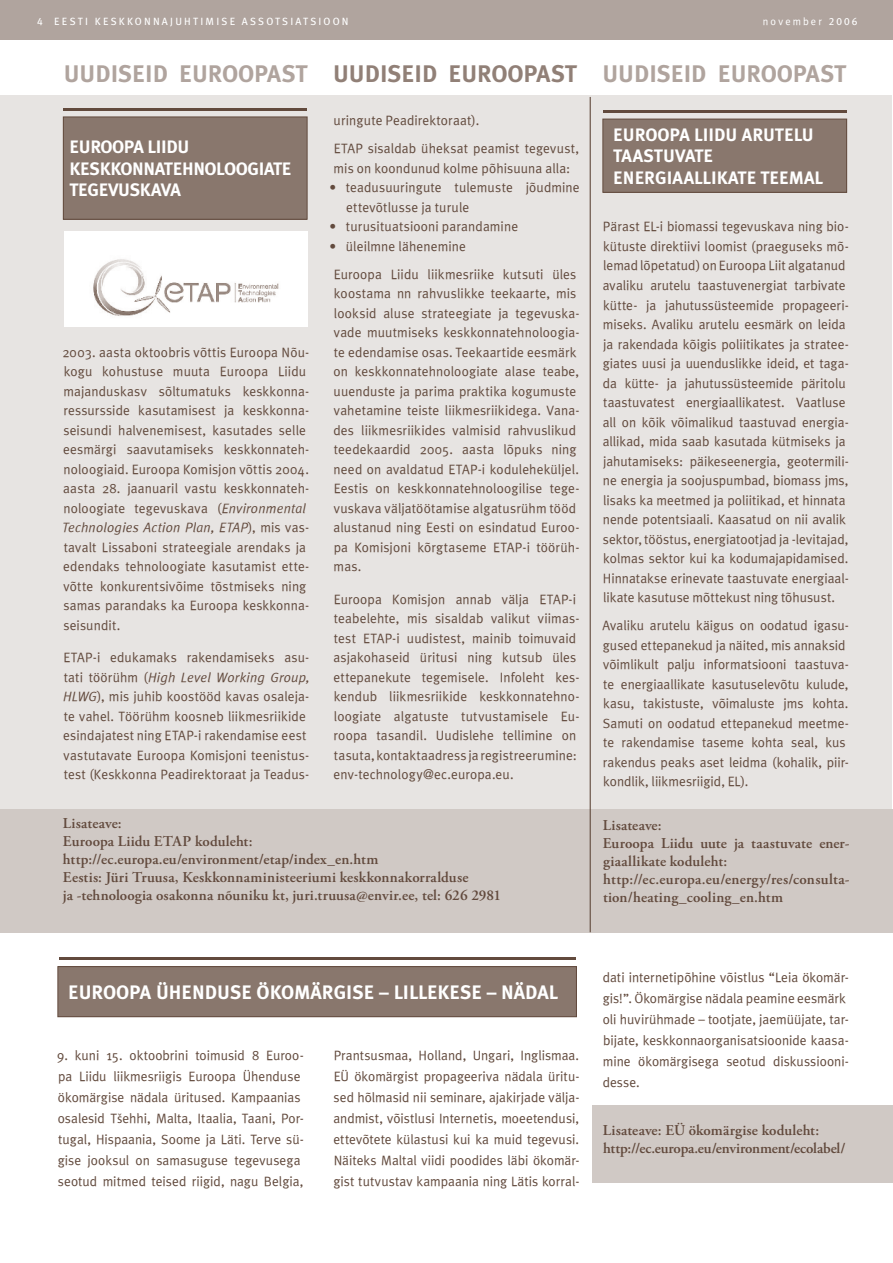
<style>
.page{position:relative;width:893px;height:1263px;background:#fff}
.page>*{position:absolute;margin:0;border:0;box-sizing:border-box;transform-origin:0 0}
.t1{font:24px "Meta Plus Bold Roman";color:#918077}
.t2{font:24px "Meta Plus Bold Roman";color:#b0a49e}
.t3{font:19.5px "Meta Plus Bold Roman";color:#fff}
.t4{font:18px/21.6px "Meta Plus Bold Roman";letter-spacing:-.02em;color:#fff}
.t5{font:600 15px/18px "Adobe Garamond Pro";letter-spacing:.01em;color:#624a3d}
.t6{font:13.5px/19.5px "Meta Plus Normal Roman";letter-spacing:.005em;color:#624a3d}
.t7{font:italic 13.5px "Meta Plus Normal";letter-spacing:.015em;color:#624a3d}
.t8{font:10.5px "Meta Plus Book Caps";letter-spacing:.205em;color:#fff}
.t9{font:10.5px "Meta Plus Normal Roman";letter-spacing:.2em;color:#fff}
.s1{font-family:"Meta Plus Book Caps"}
.s2{color:#b0a49e}
.s3{font-family:"Meta Plus Normal";font-style:italic}
.s4{font-family:"Meta Plus Normal Roman";font-style:normal}
.s5{font-family:"Myriad Pro"}
</style>
<div class="page">
<div style="left:592px;top:1106px;width:301px;height:77px;background:#d0c9c5"></div>
<div style="left:0;top:95px;width:892px;height:737px;background:#e7e4e2"></div>
<div style="left:587px;top:809px;width:306px;height:123px;background:#d0c9c5"></div>
<div style="left:0;top:809px;width:597px;height:123px;background:#d0c9c5"></div>
<div style="left:0;top:0;width:893px;height:40px;background:#b0a49e"></div>
<hr style="left:64px;top:108px;width:243px;height:3px;background:#624a3d">
<div style="left:63px;top:117px;width:244px;height:102px;background:#89776d"></div>
<div style="left:63px;top:116px;width:245px;height:104px;border:1px solid #624a3d"></div>
<div style="left:64px;top:231px;width:244px;height:95px;background:#fff"></div>
<img style="left:93px;top:259px;width:186px;height:57px">
<hr style="left:603px;top:111px;width:244px;height:2px;background:#624a3d">
<div style="left:603px;top:119px;width:244px;height:73px;background:#89776d"></div>
<div style="left:602px;top:119px;width:245px;height:74px;border:1px solid #624a3d"></div>
<hr style="left:590px;top:97px;width:1px;height:835px;background:#624a3d">
<hr style="left:59px;top:957px;width:517px;height:3px;background:#624a3d">
<div style="left:58px;top:966px;width:518px;height:51px;background:#89776d"></div>
<div style="left:57px;top:966px;width:520px;height:51px;border:1px solid #624a3d"></div>
<p class="t8" style="left:37px;top:15px;width:313px">4 EESTI KESKKONNAJUHTIMISEA SSOTSIATSIOON</p>
<p class="t9" style="left:763px;top:15px;width:96px">november <span class="s1">2006</span></p>
<h1 class="t2" style="left:64px;top:59px;width:246px">UUDISEID EUROOPAST</h1>
<h1 class="t1" style="left:333px;top:59px;width:515px">UUDISEID EUROOPAST <span class="s2">UUDISEID EUROOPAST</span></h1>
<p class="t6" style="left:334px;top:106px;width:247px;line-height:28px">uringute Peadirektoraat).<br>ETAP sisaldab üheksat peamist tegevust,</p>
<p class="t6" style="left:334px;top:158px;width:238px">mis on koondunud kolme põhisuuna alla:</p>
<p class="t6" style="left:346px;top:178px;width:235px;text-indent:-17px">• teadusuuringute tulemuste jõudmine ettevõtlusse ja turule</p>
<p class="t6" style="left:329px;top:217px;width:190px">• turusituatsiooni parandamine</p>
<p class="t6" style="left:334px;top:232px;width:244px;line-height:28px;text-indent:-4px">• üleilmne lähenemine<br>Euroopa Liidu liikmesriike kutsuti üles</p>
<p class="t6" style="left:333px;top:284px;width:248px">koostama nn rahvuslikke teekaarte, mis looksid aluse strateegiate ja tegevuska&shy;vade muutmiseks keskkonnatehnoloogia&shy;te edendamise osas. Teekaartide eesmärk on keskkonnatehnoloogiate alase teabe, uuenduste ja parima praktika kogumuste vahetamine teiste liikmesriikidega. Vana&shy;des liikmesriikides valmisid rahvuslikud teedekaardid 2005. aasta lõpuks ning need on avaldatud ETAP-i koduleheküljel.<br>Eestis on keskkonnatehnoloogilise tege&shy;vuskava väljatöötamise algatusrühm tööd alustanud ning Eesti on esindatud Euroo&shy;pa Komisjoni kõrgtaseme ETAP-i töörüh&shy;mas.</p>
<p class="t6" style="left:333px;top:589px;width:248px">Euroopa Komisjon annab välja ETAP-i teabelehte, mis sisaldab valikut viimas&shy;test ETAP-i uudistest, mainib toimuvaid asjakohaseid üritusi ning kutsub üles ettepanekute tegemisele. Infoleht kes&shy;kendub liikmesriikide keskkonnatehno&shy;loogiate algatuste tutvustamisele Eu&shy;roopa tasandil. Uudislehe tellimine on tasuta, kontaktaadress ja registreerumine: env-technology@ec.europa.eu.</p>
<p class="t5" style="left:63px;top:815px;width:440px">Lisateave:<br>Euroopa Liidu ETAP koduleht: http://ec.europa.eu/environment/etap/index_en.htm<br>Eestis: Jüri Truusa, Keskkonnaministeeriumi keskkonnakorralduse<br>ja -tehnoloogia osakonna nõuniku kt, juri.truusa@envir.ee, tel: 626 2981</p>
<h3 class="t4" style="left:70px;top:136px;width:21px">EUROOPA</h3>
<h3 class="t4" style="left:148px;top:136px;width:17px">LIIDU</h3>
<h3 class="t4" style="left:70px;top:158px;width:12px">KESKKO</h3>
<h3 class="t4" style="left:132px;top:158px;width:34px">NNATEH</h3>
<h3 class="t4" style="left:193px;top:158px;width:23px">NOLOO</h3>
<h3 class="t4" style="left:247px;top:158px;width:20px">GIATE</h3>
<h3 class="t4" style="left:70px;top:179px;width:41px">TEGEVUSKAVA</h3>
<p class="t6" style="left:62px;top:342px;width:248px">2003. aasta oktoobris võttis Euroopa Nõu&shy;kogu kohustuse muuta Euroopa Liidu majanduskasv sõltumatuks keskkonna&shy;ressursside kasutamisest ja keskkonna&shy;seisundi halvenemisest, kasutades selle eesmärgi saavutamiseks keskkonnateh&shy;noloogiaid. Euroopa Komisjon võttis 2004. aasta 28. jaanuaril vastu keskkonnateh&shy;noloogiate tegevuskava (<span class="s3">Environmental</span></p>
<p class="t7" style="left:62px;top:520px;width:249px">Technologies Action Plan, ETAP<span class="s4">), mis vas-</span></p>
<p class="t6" style="left:63px;top:537px;width:248px">tavalt Lissaboni strateegiale arendaks ja edendaks tehnoloogiate kasutamist ette&shy;võtte konkurentsivõime tõstmiseks ning samas parandaks ka Euroopa keskkonna&shy;seisundit.</p>
<p class="t6" style="left:63px;top:648px;width:247px">ETAP-i edukamaks rakendamiseks asu-</p>
<p class="t7" style="left:64px;top:669px;width:248px"><span class="s4">tati töörühm (</span>High Level Working Group,</p>
<p class="t6" style="left:63px;top:687px;width:248px"><span class="s3">HLWG</span>), mis juhib koostööd kavas osaleja&shy;te vahel. Töörühm koosneb liikmesriikide esindajatest ning ETAP-i rakendamise eest vastutavate Euroopa Komisjoni teenistus&shy;test (Keskkonna Peadirektoraat ja Teadus-</p>
<h3 class="t4" style="left:613px;top:124px;width:22px">EUROOPA</h3>
<h3 class="t4" style="left:694px;top:124px;width:18px">LIIDU</h3>
<h3 class="t4" style="left:742px;top:124px;width:12px">ARUTELU</h3>
<h3 class="t4" style="left:613px;top:145px;width:64px">TAASTUVATE<br>ENERGIAALLIKATE</h3>
<h3 class="t4" style="left:760px;top:167px;width:12px">TEEMAL</h3>
<p class="t6" style="left:603px;top:217px;width:248px">Pärast EL-i biomassi tegevuskava ning bio&shy;kütuste direktiivi loomist (praeguseks mõ&shy;lemad lõpetatud) on Euroopa Liit algatanud avaliku arutelu taastuvenergiat tarbivate kütte- ja jahutussüsteemide propageeri&shy;miseks. Avaliku arutelu eesmärk on leida ja rakendada kõigis poliitikates ja stratee&shy;giates uusi ja uuenduslikke ideid, et taga&shy;da kütte- ja jahutussüsteemide päritolu taastuvatest energiaallikatest. Vaatluse all on kõik võimalikud taastuvad energia&shy;allikad, mida saab kasutada kütmiseks ja jahutamiseks: päikeseenergia, geotermili&shy;ne energia ja soojuspumbad, biomass jms, lisaks ka meetmed ja poliitikad, et hinnata nende potentsiaali. Kaasatud on nii avalik sektor, tööstus, energiatootjad ja -levitajad, kolmas sektor kui ka kodumajapidamised.<br>Hinnatakse erinevate taastuvate energiaal&shy;likate kasutuse mõttekust ning tõhusust.</p>
<p class="t6" style="left:602px;top:615px;width:248px">Avaliku arutelu käigus on oodatud igasu&shy;gused ettepanekud ja näited, mis annaksid võimlikult palju informatsiooni taastuva&shy;te energiaallikate kasutuselevõtu kulude, kasu, takistuste, võimaluste jms kohta.<br>Samuti on oodatud ettepanekud meetme&shy;te rakendamise taseme kohta seal, kus rakendus peaks aset leidma (kohalik, piir&shy;kondlik, liikmesriigid, EL).</p>
<p class="t5" style="left:603px;top:816px;width:248px">Lisateave:<br>Euroopa Liidu uute ja taastuvate ener&shy;giaallikate koduleht: http://ec.europa.eu/energy/res/consulta&shy;tion/heating_cooling_en.htm</p>
<h2 class="t3" style="left:68px;top:980px;width:24px">EUROOPA</h2>
<h2 class="t3" style="left:156px;top:980px;width:61px">ÜHENDUSE</h2>
<h2 class="t3" style="left:257px;top:980px;width:27px">ÖKOM</h2>
<h2 class="t3" style="left:311px;top:980px;width:94px">ÄRGISE – LILLEKESE</h2>
<h2 class="t3" style="left:487px;top:980px;width:50px">– NÄDAL</h2>
<p class="t6" style="left:57px;top:1045px;width:248px;line-height:21px">9. kuni 15. oktoobrini toimusid 8 Euroo&shy;pa Liidu liikmesriigis Euroopa Ühenduse ökomärgise nädala üritused. Kampaanias osalesid T<span class="s5">š</span>ehhi, Malta, Itaalia, Taani, Por&shy;tugal, Hispaania, Soome ja Läti. Terve sü&shy;gise jooksul on samasuguse tegevusega seotud mitmed teised riigid, nagu Belgia,</p>
<p class="t6" style="left:333px;top:1044px;width:248px;line-height:21px;text-align:justify">Prantsusmaa, Holland, Ungari, Inglismaa.<br>EÜ ökomärgist propageeriva nädala üritu&shy;sed hõlmasid nii seminare, ajakirjade välja&shy;andmist, võistlusi Internetis, moeetendusi, ettevõtete külastusi kui ka muid tegevusi.<br>Näiteks Maltal viidi poodides läbi ökomär&shy;gist tutvustav kampaania ning Lätis korral-</p>
<p class="t6" style="left:603px;top:967px;width:248px;line-height:21px">dati internetipõhine võistlus “Leia ökomär&shy;gis!”. Ökomärgise nädala peamine eesmärk oli huvirühmade – tootjate, jaemüüjate, tar&shy;bijate, keskkonnaorganisatsioonide kaasa&shy;mine ökomärgisega seotud diskussiooni&shy;desse.</p>
<p class="t5" style="left:603px;top:1121px;width:244px">Lisateave: EÜ ökomärgise koduleht: http://ec.europa.eu/environment/ecolabel/</p>
</div>
